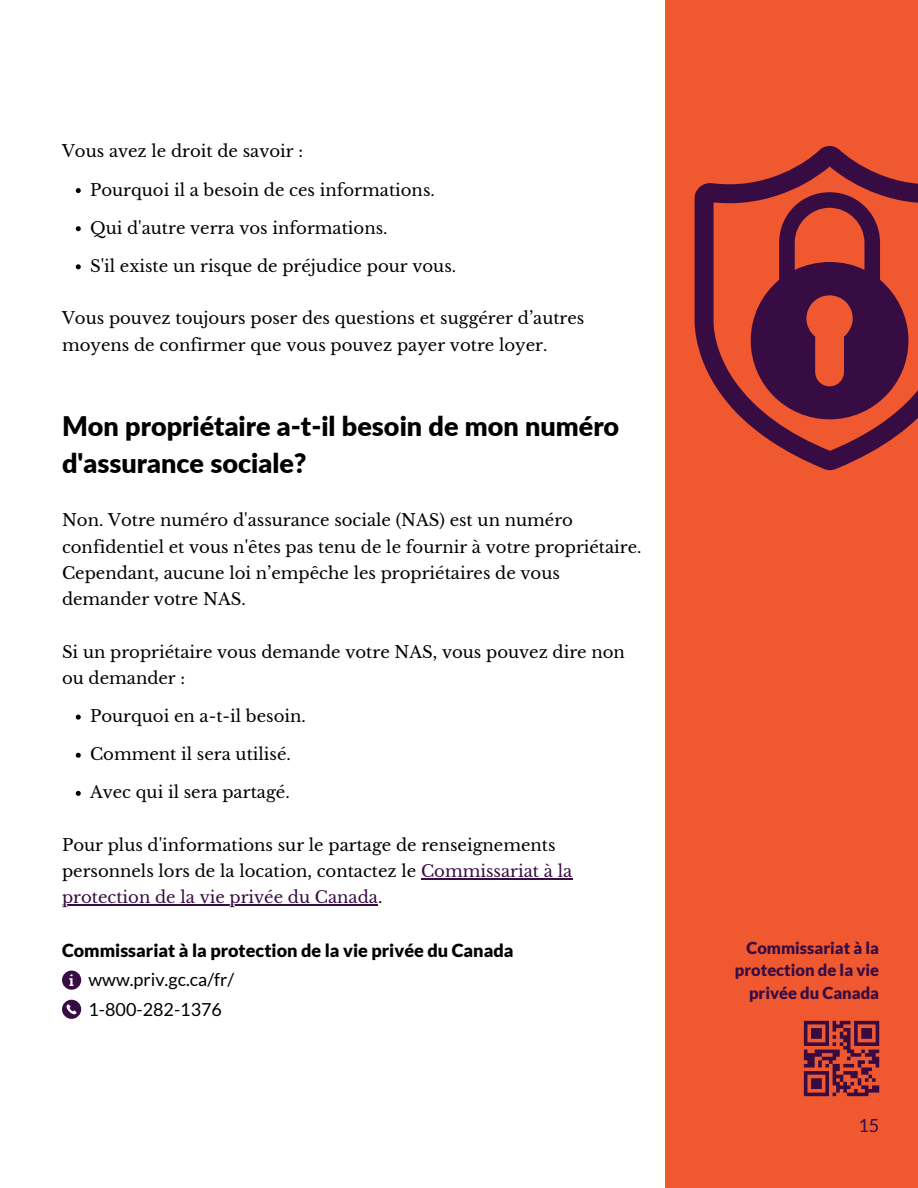
<style>
.page{position:relative;width:918px;height:1188px;background:#fff}
.page>*{position:absolute;margin:0;border:0;box-sizing:border-box;transform-origin:0 0}
.t1{font:900 27px/37.5px "Lato";color:#000}
.t2{font:900 18px "Lato";color:#000}
.t3{font:18px "Lato";color:#000}
.t4{font:18px "Lato";color:#370c43}
.t5{font:16.5px/26.2px "Libre Baskerville";color:#000}
.t6{font:900 16.5px/22.5px "Lato";color:#370c43;text-align:right}
.t7{font:16.5px "Libre Baskerville";color:#370c43}
.t8{font:700 14.7px "Roboto Slab";color:#fff}
.s1{color:#370c43}
.s2{color:#000}
</style>
<div class="page">
<div style="left:665px;top:0;width:253px;height:1188px;background:#f0582f"></div>
<svg style="left:804px;top:1021px;width:75px;height:75px"></svg>
<hr style="left:847px;top:1093px;width:21px;height:3px;background:#370c43">
<svg style="left:694px;top:146px;width:224px;height:324px"></svg>
<svg style="left:751px;top:192px;width:157px;height:227px"></svg>
<svg style="left:76px;top:188px;width:5px;height:5px"></svg>
<svg style="left:76px;top:226px;width:5px;height:5px"></svg>
<svg style="left:76px;top:264px;width:5px;height:5px"></svg>
<svg style="left:76px;top:715px;width:5px;height:5px"></svg>
<svg style="left:76px;top:753px;width:5px;height:5px"></svg>
<svg style="left:76px;top:791px;width:5px;height:5px"></svg>
<hr style="left:421px;top:878px;width:151px;height:2px;background:#370c43">
<hr style="left:62px;top:905px;width:316px;height:1px;background:#370c43">
<svg style="left:62px;top:1000px;width:19px;height:19px"></svg>
<div style="left:62px;top:971px;width:19px;height:19px;background:#370c43;border-radius:50%"></div>
<p class="t5" style="left:62px;top:139px;width:243px">Vous avez le droit de savoir :</p>
<p class="t5" style="left:90px;top:177px;width:346px">Pourquoi il a besoin de ces informations.</p>
<p class="t5" style="left:90px;top:215px;width:299px">Qui d'autre verra vos informations.</p>
<p class="t5" style="left:90px;top:253px;width:368px">S'il existe un risque de préjudice pour vous.</p>
<p class="t5" style="left:62px;top:305px;width:524px">Vous pouvez toujours poser des questions et suggérer d’autres moyens de confirmer que vous pouvez payer votre loyer.</p>
<p class="t1" style="left:62px;top:407px;width:559px">Mon propriétaire a-t-il besoin de mon numéro d'assurance sociale?</p>
<p class="t5" style="left:62px;top:508px;width:581px">Non. Votre numéro d'assurance sociale (NAS) est un numéro confidentiel et vous n'êtes pas tenu de le fournir à votre propriétaire.<br>Cependant, aucune loi n’empêche les propriétaires de vous demander votre NAS.</p>
<h1 class="t5" style="left:62px;top:639px;width:564px">Si un propriétaire vous demande votre NAS, vous pouvez dire non ou demander :</h1>
<p class="t5" style="left:90px;top:703px;width:217px">Pourquoi en a-t-il besoin.</p>
<p class="t5" style="left:90px;top:741px;width:202px">Comment il sera utilisé.</p>
<p class="t5" style="left:90px;top:779px;width:201px">Avec qui il sera partagé.</p>
<p class="t5" style="left:62px;top:832px;width:512px">Pour plus d'informations sur le partage de renseignements personnels lors de la location, contactez le <span class="s1">Commissariat à la</span></p>
<p class="t7" style="left:62px;top:887px;width:322px">protection de la vie privée du Canada<span class="s2">.</span></p>
<p class="t2" style="left:62px;top:939px;width:453px">Commissariat à la protection de la vie privée du Canada</p>
<p class="t8" style="left:69px;top:970px;width:6px">i</p>
<p class="t3" style="left:88px;top:969px;width:147px">www.priv.gc.ca/fr/</p>
<h2 class="t3" style="left:88px;top:998px;width:135px">1-800-282-1376</h2>
<p class="t6" style="left:735px;top:936px;width:146px">Commissariat à la protection de la vie privée du Canada</p>
<h2 class="t4" style="left:858px;top:1114px;width:22px">15</h2>
</div>
